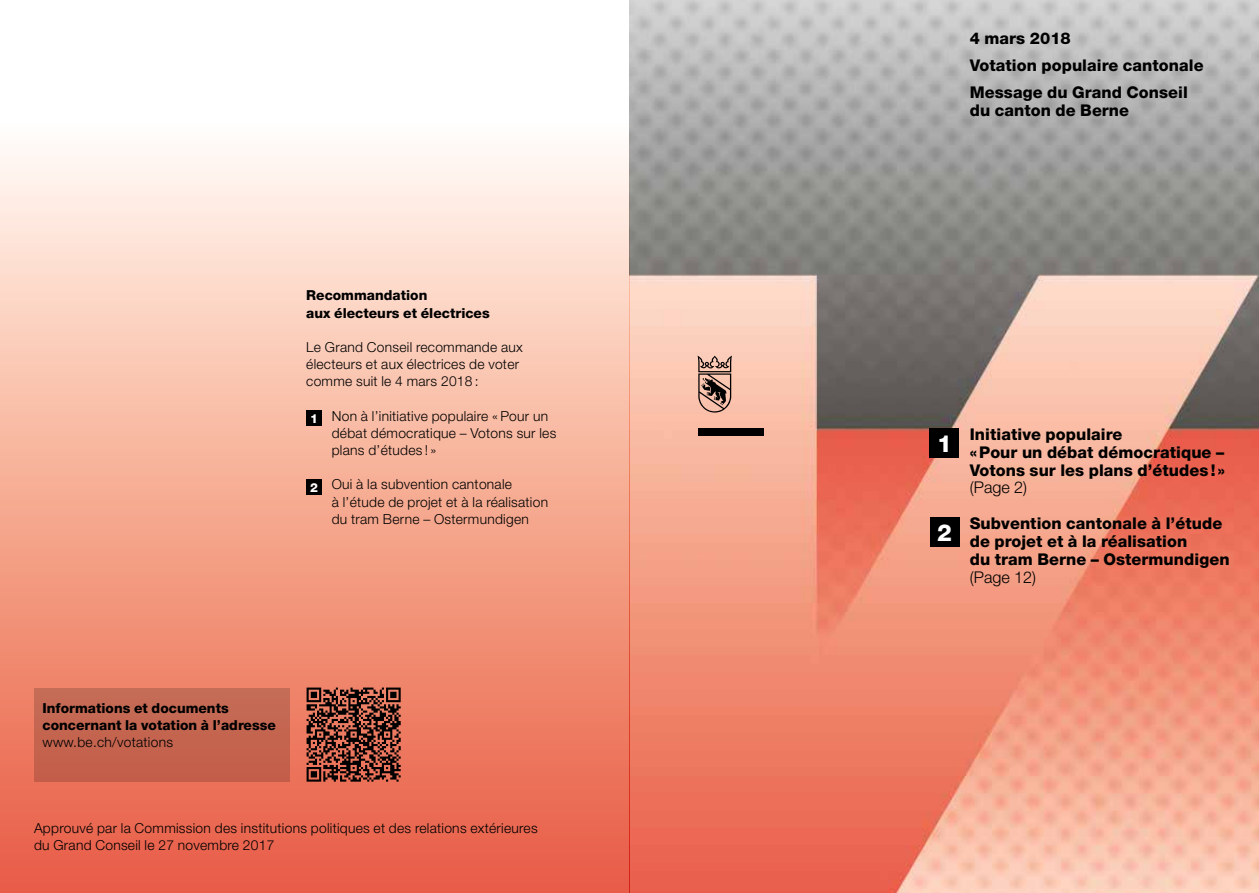
<style>
.page{position:relative;width:1259px;height:893px;background:#fff}
.page>*{position:absolute;margin:0;border:0;box-sizing:border-box;transform-origin:0 0}
.t1{font:800 23.55px "Helvetica Neue LT Pro";color:#fff}
.t2{font:800 23.4px "Helvetica Neue LT Pro";color:#fff}
.t3{font:800 16.2px/17.9px "Helvetica Neue LT Pro";letter-spacing:.005em;color:#000}
.t4{font:300 16.2px "Helvetica Neue LT Pro";letter-spacing:.005em;color:#000}
.t5{font:300 13.8px/17.2px "Helvetica Neue LT Pro";letter-spacing:.02em;color:#000}
.t6{font:800 13.8px/17.2px "Helvetica Neue LT Pro";color:#000}
</style>
<div class="page">
<img style="left:629px;top:0;width:630px;height:893px">
<svg style="left:697px;top:356px;width:35px;height:57px;background:#a48173"></svg>
<div style="left:698px;top:429px;width:66px;height:7px;background:#000"></div>
<div style="left:0;top:123px;width:629px;height:770px;background:linear-gradient(to bottom,#fffdf1,#e8593c)"></div>
<div style="left:306px;top:410px;width:16px;height:16px;background:#000"></div>
<div style="left:306px;top:480px;width:16px;height:15px;background:#000"></div>
<div style="left:929px;top:429px;width:30px;height:29px;background:#000"></div>
<div style="left:930px;top:517px;width:29px;height:30px;background:#000"></div>
<svg style="left:304px;top:685px;width:99px;height:99px"></svg>
<svg style="left:306px;top:688px;width:95px;height:94px;background:#733b2f"></svg>
<div style="left:34px;top:688px;width:255px;height:93px;background:#c4644f"></div>
<p class="t6" style="left:306px;top:287px;width:185px">Recommandation<br>aux électeurs et électrices</p>
<p class="t5" style="left:306px;top:338px;width:218px">Le Grand Conseil recommande aux électeurs et aux électrices de voter comme suit le 4 mars 2018 :</p>
<p class="t5" style="left:332px;top:407px;width:226px;text-indent:-22px"><sub>1</sub> Non à l’initiative populaire « Pour un débat démocratique – Votons sur les plans d’études ! »</p>
<p class="t5" style="left:332px;top:476px;width:218px;text-indent:-22px"><sub>2</sub> Oui à la subvention cantonale<br>à l’étude de projet et à la réalisation du tram Berne – Ostermundigen</p>
<p class="t6" style="left:43px;top:699px;width:235px">Informations et documents concernant la votation à l’adresse</p>
<p class="t5" style="left:43px;top:733px;width:132px">www.be.ch/votations</p>
<p class="t5" style="left:34px;top:819px;width:505px">Approuvé par la Commission des institutions politiques et des relations extérieures du Grand Conseil le 27 novembre 2017</p>
<p class="t3" style="left:969px;top:25px;width:235px;line-height:26.8px">4 mars 2018<br>Votation populaire cantonale<br>Message du Grand Conseil</p>
<p class="t3" style="left:969px;top:101px;width:161px">du canton de Berne</p>
<h1 class="t1" style="left:937px;top:429px;width:16px">1</h1>
<h2 class="t2" style="left:937px;top:518px;width:16px">2</h2>
<p class="t3" style="left:969px;top:425px;width:257px">Initiative populaire<br>«Pour un débat démocratique –<br>Votons sur les plans d’études! »</p>
<p class="t4" style="left:969px;top:478px;width:59px">(Page 2)</p>
<p class="t3" style="left:969px;top:514px;width:261px">Subvention cantonale à l’étude de projet et à la réalisation<br>du tram Berne – Ostermundigen</p>
<p class="t4" style="left:969px;top:567px;width:68px">(Page 12)</p>
</div>
